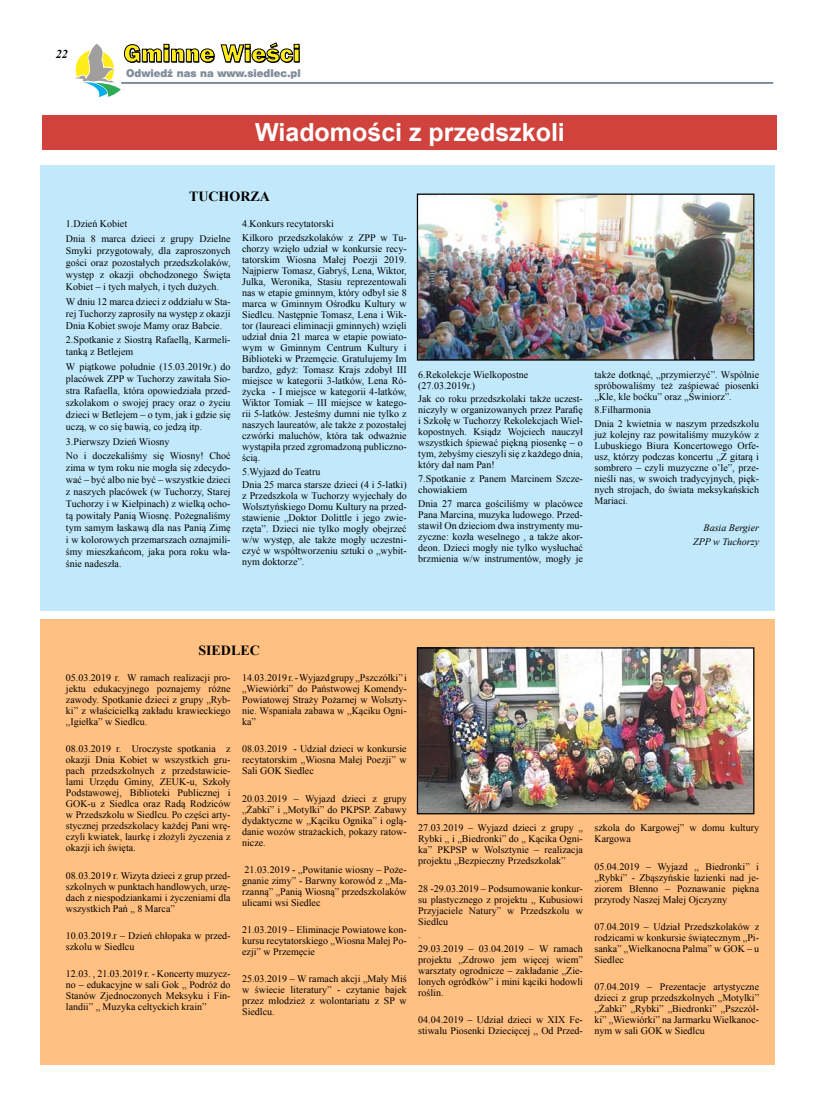
<style>
.page{position:relative;width:820px;height:1106px;background:#fff}
.page>*{position:absolute;margin:0;border:0;box-sizing:border-box;transform-origin:0 0}
.t1{font:700 25px "Arial";color:#fff}
.t2{font:700 14px "Times New Roman";color:#000}
.t3{font:italic 700 12px "Times New Roman";color:#000}
.t4{font:10px/11px "Times New Roman";color:#000;text-align:justify}
.t5{font:10px "Swis 721 Blk 2 EU";color:#7f8c9a}
.t6{font:italic 10px/13.6px "Times New Roman";color:#000;text-align:right}
</style>
<div class="page">
<svg style="left:75px;top:43px;width:224px;height:54px"></svg>
<hr style="left:121px;top:82px;width:651px;height:2px;background:#7f8c9a">
<div style="left:40px;top:165px;width:734px;height:446px;background:#c1e9fb"></div>
<img style="left:418px;top:195px;width:334px;height:163px">
<div style="left:416px;top:193px;width:338px;height:167px;border:1px solid #000"></div>
<div style="left:40px;top:619px;width:734px;height:445px;background:#ffc081"></div>
<img style="left:418px;top:649px;width:334px;height:163px">
<div style="left:416px;top:647px;width:338px;height:167px;border:1px solid #000"></div>
<div style="left:43px;top:115px;width:734px;height:34px;background:#d0433d"></div>
<p class="t3" style="left:56px;top:46px;width:13px">22</p>
<p class="t5" style="left:126px;top:66px;width:176px">Odwiedź nas na www.siedlec.pl</p>
<h1 class="t1" style="left:255px;top:116px;width:311px">Wiadomości z przedszkoli</h1>
<h2 class="t2" style="left:189px;top:187px;width:82px">TUCHORZA</h2>
<p class="t4" style="left:66px;top:217px;width:166px;line-height:14.6px">1.Dzień Kobiet<br>Dnia 8 marca dzieci z grupy Dzielne</p>
<p class="t4" style="left:66px;top:244px;width:166px;line-height:12px">Smyki przygotowały, dla zaproszonych gości oraz pozostałych przedszkolaków, występ z okazji obchodzonego Święta Kobiet – i tych małych, i tych dużych.</p>
<p class="t4" style="left:66px;top:295px;width:166px;line-height:12px">W dniu 12 marca dzieci z oddziału w Sta&shy;rej Tuchorzy zaprosiły na występ z okazji Dnia Kobiet swoje Mamy oraz Babcie.</p>
<p class="t4" style="left:66px;top:334px;width:166px;line-height:12px">2.Spotkanie z Siostrą Rafaellą, Karmeli&shy;tanką z Betlejem</p>
<p class="t4" style="left:66px;top:360px;width:166px;line-height:12px">W piątkowe południe (15.03.2019r.) do placówek ZPP w Tuchorzy zawitała Sio&shy;stra Rafaella, która opowiedziała przed&shy;szkolakom o swojej pracy oraz o życiu dzieci w Betlejem – o tym, jak i gdzie się uczą, w co się bawią, co jedzą itp.</p>
<p class="t4" style="left:66px;top:434px;width:166px;line-height:14.6px">3.Pierwszy Dzień Wiosny<br>No i doczekaliśmy się Wiosny! Choć</p>
<p class="t4" style="left:66px;top:462px;width:166px;line-height:12px">zima w tym roku nie mogła się zdecydo&shy;wać – być albo nie być – wszystkie dzieci z naszych placówek (w Tuchorzy, Starej Tuchorzy i w Kiełpinach) z wielką ocho&shy;tą powitały Panią Wiosnę. Pożegnaliśmy tym samym łaskawą dla nas Panią Zimę i w kolorowych przemarszach oznajmili&shy;śmy mieszkańcom, jaka pora roku wła&shy;śnie nadeszła.</p>
<p class="t4" style="left:242px;top:217px;width:166px;line-height:13.6px">4.Konkurs recytatorski<br>Kilkoro przedszkolaków z ZPP w Tu-</p>
<p class="t4" style="left:242px;top:243px;width:166px">chorzy wzięło udział w konkursie recy&shy;tatorskim Wiosna Małej Poezji 2019.<br>Najpierw Tomasz, Gabryś, Lena, Wiktor, Julka, Weronika, Stasiu reprezentowali nas w etapie gminnym, który odbył sie 8 marca w Gminnym Ośrodku Kultury w Siedlcu. Następnie Tomasz, Lena i Wik&shy;tor (laureaci eliminacji gminnych) wzięli udział dnia 21 marca w etapie powiato&shy;wym w Gminnym Centrum Kultury i Biblioteki w Przemęcie. Gratulujemy Im bardzo, gdyż: Tomasz Krajs zdobył III miejsce w kategorii 3-latków, Lena Ró&shy;życka - I miejsce w kategorii 4-latków, Wiktor Tomiak – III miejsce w katego&shy;rii 5-latków. Jesteśmy dumni nie tylko z naszych laureatów, ale także z pozostałej czwórki maluchów, która tak odważnie wystąpiła przed zgromadzoną publiczno&shy;ścią.</p>
<p class="t4" style="left:242px;top:464px;width:166px;line-height:13.6px">5.Wyjazd do Teatru<br>Dnia 25 marca starsze dzieci (4 i 5-latki)</p>
<p class="t4" style="left:242px;top:490px;width:166px">z Przedszkola w Tuchorzy wyjechały do Wolsztyńskiego Domu Kultury na przed&shy;stawienie „Doktor Dolittle i jego zwie&shy;rzęta”. Dzieci nie tylko mogły obejrzeć w/w występ, ale także mogły uczestni&shy;czyć w współtworzeniu sztuki o „wybit&shy;nym doktorze”.</p>
<p class="t4" style="left:418px;top:368px;width:111px">6.Rekolekcje Wielkopostne (27.03.2019r.)</p>
<p class="t4" style="left:418px;top:393px;width:166px">Jak co roku przedszkolaki także uczest&shy;niczyły w organizowanych przez Parafię i Szkołę w Tuchorzy Rekolekcjach Wiel&shy;kopostnych. Ksiądz Wojciech nauczył wszystkich śpiewać piękną piosenkę – o tym, żebyśmy cieszyli się z każdego dnia, który dał nam Pan!</p>
<p class="t4" style="left:418px;top:473px;width:166px">7.Spotkanie z Panem Marcinem Szcze&shy;chowiakiem</p>
<p class="t4" style="left:418px;top:497px;width:166px">Dnia 27 marca gościliśmy w placówce Pana Marcina, muzyka ludowego. Przed&shy;stawił On dzieciom dwa instrymenty mu&shy;zyczne: kozła weselnego , a także akor&shy;deon. Dzieci mogły nie tylko wysłuchać brzmienia w/w instrumentów, mogły je</p>
<p class="t4" style="left:594px;top:368px;width:166px">także dotknąć, „przymierzyć”. Wspólnie spróbowaliśmy też zaśpiewać piosenki „Kle, kle boćku” oraz „Świniorz”.</p>
<p class="t4" style="left:594px;top:403px;width:166px;line-height:13.6px">8.Filharmonia<br>Dnia 2 kwietnia w naszym przedszkolu</p>
<p class="t4" style="left:594px;top:429px;width:166px">już kolejny raz powitaliśmy muzyków z Lubuskiego Biura Koncertowego Orfe&shy;usz, którzy podczas koncertu „Z gitarą i sombrero – czyli muzyczne o’le”, prze&shy;nieśli nas, w swoich tradycyjnych, pięk&shy;nych strojach, do świata meksykańskich Mariaci.</p>
<p class="t6" style="left:692px;top:521px;width:67px">Basia Bergier<br>ZPP w Tuchorzy</p>
<h2 class="t2" style="left:198px;top:641px;width:63px">SIEDLEC</h2>
<p class="t4" style="left:66px;top:672px;width:166px">05.03.2019 r. W ramach realizacji pro&shy;jektu edukacyjnego poznajemy różne zawody. Spotkanie dzieci z grupy „Ryb&shy;ki” z właścicielką zakładu krawieckiego „Igiełka” w Siedlcu.</p>
<p class="t4" style="left:66px;top:743px;width:166px">08.03.2019 r. Uroczyste spotkania z okazji Dnia Kobiet w wszystkich gru&shy;pach przedszkolnych z przedstawicie&shy;lami Urzędu Gminy, ZEUK-u, Szkoły Podstawowej, Biblioteki Publicznej i GOK-u z Siedlca oraz Radą Rodziców w Przedszkolu w Siedlcu. Po części arty&shy;stycznej przedszkolacy każdej Pani wrę&shy;czyli kwiatek, laurkę i złożyli życzenia z okazji ich święta.</p>
<p class="t4" style="left:66px;top:869px;width:166px">08.03.2019 r. Wizyta dzieci z grup przed&shy;szkolnych w punktach handlowych, urzę&shy;dach z niespodziankami i życzeniami dla wszystkich Pań „ 8 Marca”</p>
<p class="t4" style="left:66px;top:930px;width:166px">10.03.2019.r – Dzień chłopaka w przed&shy;szkolu w Siedlcu</p>
<p class="t4" style="left:66px;top:968px;width:166px">12.03. , 21.03.2019 r. - Koncerty muzycz&shy;no – edukacyjne w sali Gok „ Podróż do Stanów Zjednoczonych Meksyku i Fin&shy;landii” „ Muzyka celtyckich krain”</p>
<p class="t4" style="left:242px;top:672px;width:166px">14.03.2019 r. - Wyjazd grupy „Pszczółki” i „Wiewiórki” do Państwowej Komendy-Powiatowej Straży Pożarnej w Wolszty&shy;nie. Wspaniała zabawa w „Kąciku Ogni&shy;ka”</p>
<p class="t4" style="left:242px;top:743px;width:166px">08.03.2019 - Udział dzieci w konkursie recytatorskim „Wiosna Małej Poezji” w Sali GOK Siedlec</p>
<p class="t4" style="left:242px;top:792px;width:166px">20.03.2019 – Wyjazd dzieci z grupy „Żabki” i „Motylki” do PKPSP. Zabawy dydaktyczne w „Kąciku Ognika” i oglą&shy;danie wozów strażackich, pokazy ratow&shy;nicze.</p>
<p class="t4" style="left:242px;top:864px;width:166px">21.03.2019 - „Powitanie wiosny – Poże&shy;gnanie zimy” - Barwny korowód z „Ma&shy;rzanną” „Panią Wiosną” przedszkolaków ulicami wsi Siedlec</p>
<p class="t4" style="left:242px;top:924px;width:166px">21.03.2019 – Eliminacje Powiatowe kon&shy;kursu recytatorskiego „Wiosna Małej Po&shy;ezji” w Przemęcie</p>
<p class="t4" style="left:242px;top:973px;width:166px">25.03.2019 – W ramach akcji „Mały Miś w świecie literatury” - czytanie bajek przez młodzież z wolontariatu z SP w Siedlcu.</p>
<p class="t4" style="left:418px;top:822px;width:166px">27.03.2019 – Wyjazd dzieci z grupy „ Rybki „ i „Biedronki” do „ Kącika Ogni&shy;ka” PKPSP w Wolsztynie – realizacja projektu „Bezpieczny Przedszkolak”</p>
<p class="t4" style="left:418px;top:882px;width:166px">28 -29.03.2019 – Podsumowanie konkur&shy;su plastycznego z projektu „ Kubusiowi Przyjaciele Natury” w Przedszkolu w Siedlcu</p>
<p class="t4" style="left:418px;top:927px;width:166px;line-height:13.6px">.<br>29.03.2019 – 03.04.2019 – W ramach</p>
<p class="t4" style="left:418px;top:953px;width:166px">projektu „Zdrowo jem więcej wiem” warsztaty ogrodnicze – zakładanie „Zie&shy;lonych ogródków” i mini kąciki hodowli roślin.</p>
<p class="t4" style="left:418px;top:1014px;width:166px">04.04.2019 – Udział dzieci w XIX Fe&shy;stiwalu Piosenki Dziecięcej „ Od Przed-</p>
<p class="t4" style="left:594px;top:822px;width:166px">szkola do Kargowej” w domu kultury<br>Kargowa</p>
<p class="t4" style="left:594px;top:860px;width:166px">05.04.2019 – Wyjazd „ Biedronki” i „Rybki” - Zbąszyńskie łazienki nad je&shy;ziorem Błenno – Poznawanie piękna przyrody Naszej Małej Ojczyzny</p>
<p class="t4" style="left:594px;top:920px;width:166px">07.04.2019 – Udział Przedszkolaków z rodzicami w konkursie świątecznym „Pi&shy;sanka” „Wielkanocna Palma” w GOK – u Siedlec</p>
<p class="t4" style="left:594px;top:981px;width:166px">07.04.2019 – Prezentacje artystyczne dzieci z grup przedszkolnych „Motylki” „Żabki” „Rybki” „Biedronki” „Pszczół&shy;ki” „Wiewiórki” na Jarmarku Wielkanoc&shy;nym w sali GOK w Siedlcu</p>
</div>
